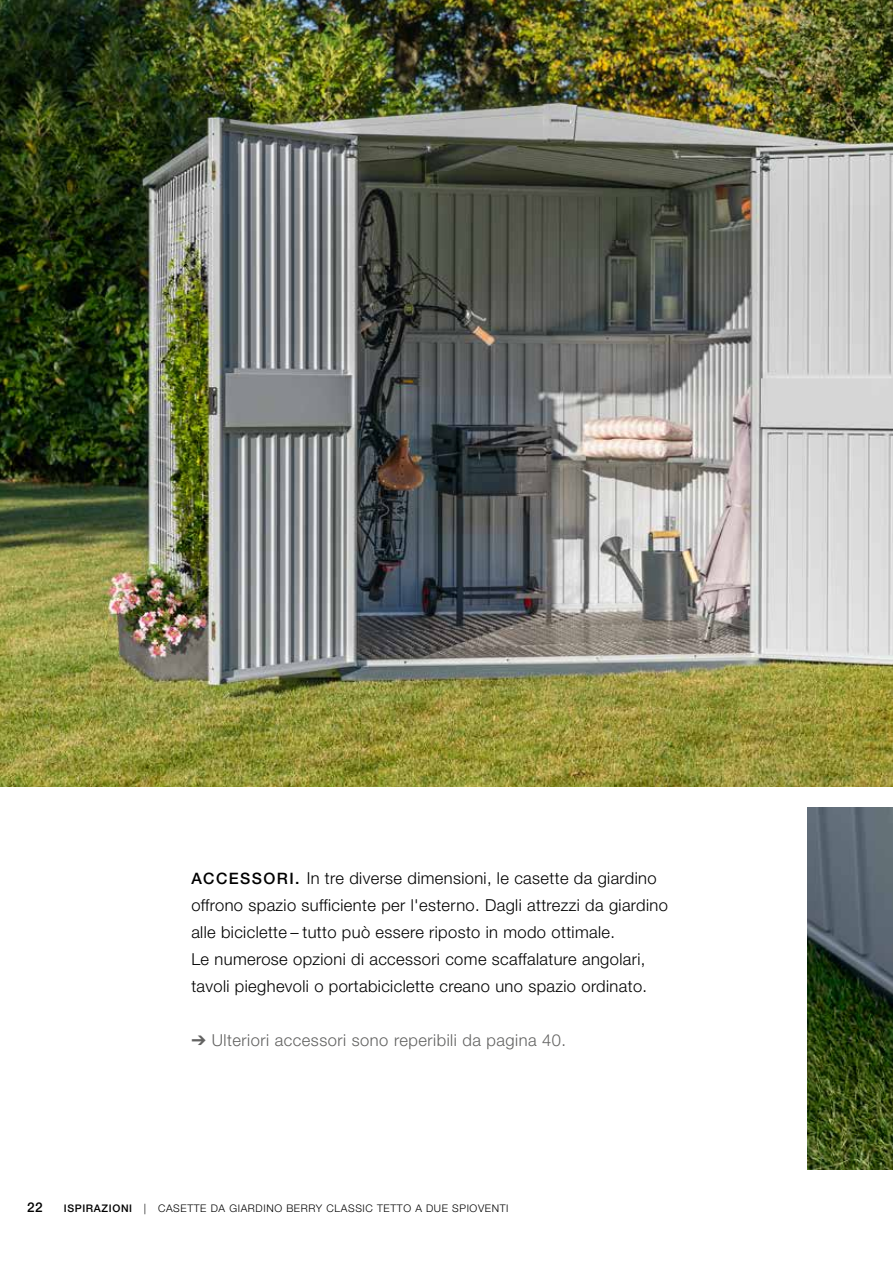
<style>
.page{position:relative;width:893px;height:1263px;background:#fff}
.page>*{position:absolute;margin:0;border:0;box-sizing:border-box;transform-origin:0 0}
.t1{font:300 16.5px/27px "Hoermann Helvetica Neue";letter-spacing:.025em;color:#000}
.t2{font:300 16.5px "Hoermann Helvetica Neue";letter-spacing:.03em;color:#626261}
.t3{font:500 13.5px "Hoermann Helvetica Neue";color:#000}
.t4{font:300 10.5px "Hoermann Helvetica Neue";letter-spacing:.06em;color:#000}
.s1{font-weight:500;font-size:15.75px}
.s2{font-weight:500}
</style>
<div class="page">
<img style="left:808px;top:808px;width:85px;height:361px">
<img style="left:0;top:0;width:893px;height:787px">
<p class="t1" style="left:191px;top:863px;width:478px"><span class="s1">ACCESSORI.</span> In tre diverse dimensioni, le casette da giardino offrono spazio sufficiente per l'esterno. Dagli attrezzi da giardino alle biciclette – tutto può essere riposto in modo ottimale.<br>Le numerose opzioni di accessori come scaffalature angolari, tavoli pieghevoli o portabiciclette creano uno spazio ordinato.</p>
<p class="t2" style="left:191px;top:1028px;width:376px">➔ Ulteriori accessori sono reperibili da pagina 40.</p>
<p class="t3" style="left:27px;top:1198px;width:17px">22</p>
<p class="t4" style="left:64px;top:1201px;width:446px"><span class="s2">ISPIRAZIONI</span> | CASETTE DA GIARDINO BERRY CLASSIC TETTO A DUE SPIOVENTI</p>
</div>
